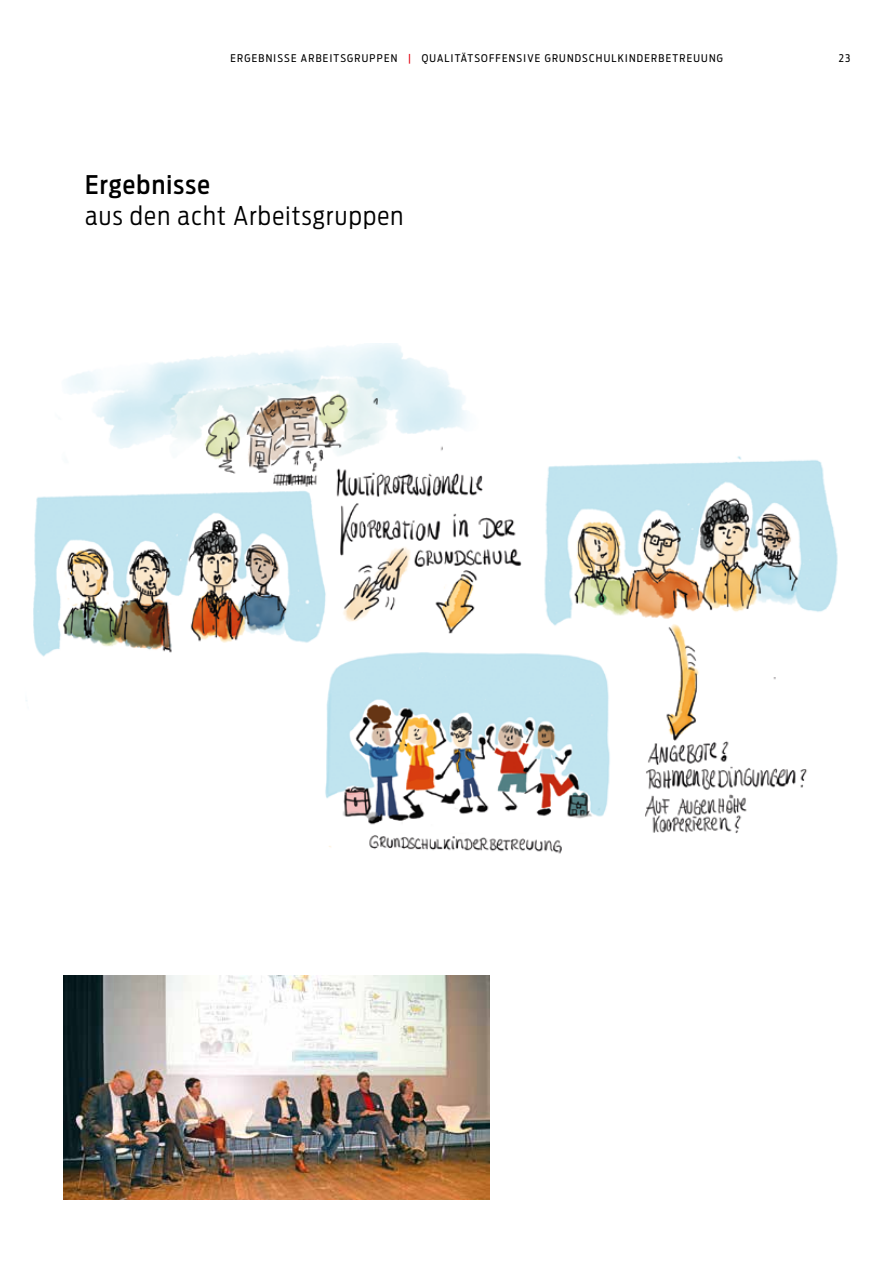
<style>
.page{position:relative;width:893px;height:1263px;background:#fff}
.page>*{position:absolute;margin:0;border:0;box-sizing:border-box;transform-origin:0 0}
.t1{font:300 25.5px "Antenna Cond";letter-spacing:.05em;color:#000}
.t2{font:500 25.5px "Antenna Cond";letter-spacing:.05em;color:#000}
.t3{font:10.5px "Antenna Cond";letter-spacing:.12em;color:#000}
.s1{color:#e30613}
</style>
<div class="page">
<img style="left:26px;top:344px;width:812px;height:510px">
<img style="left:64px;top:976px;width:425px;height:223px">
<p class="t3" style="left:230px;top:52px;width:494px">ERGEBNISSE ARBEITSGRUPPEN <span class="s1">|</span> QUALITÄTSOFFENSIVE GRUNDSCHULKINDERBETREUUNG</p>
<p class="t3" style="left:839px;top:52px;width:13px">23</p>
<h1 class="t2" style="left:85px;top:169px;width:126px">Ergebnisse</h1>
<h1 class="t1" style="left:85px;top:201px;width:320px">aus den acht Arbeitsgruppen</h1>
</div>
